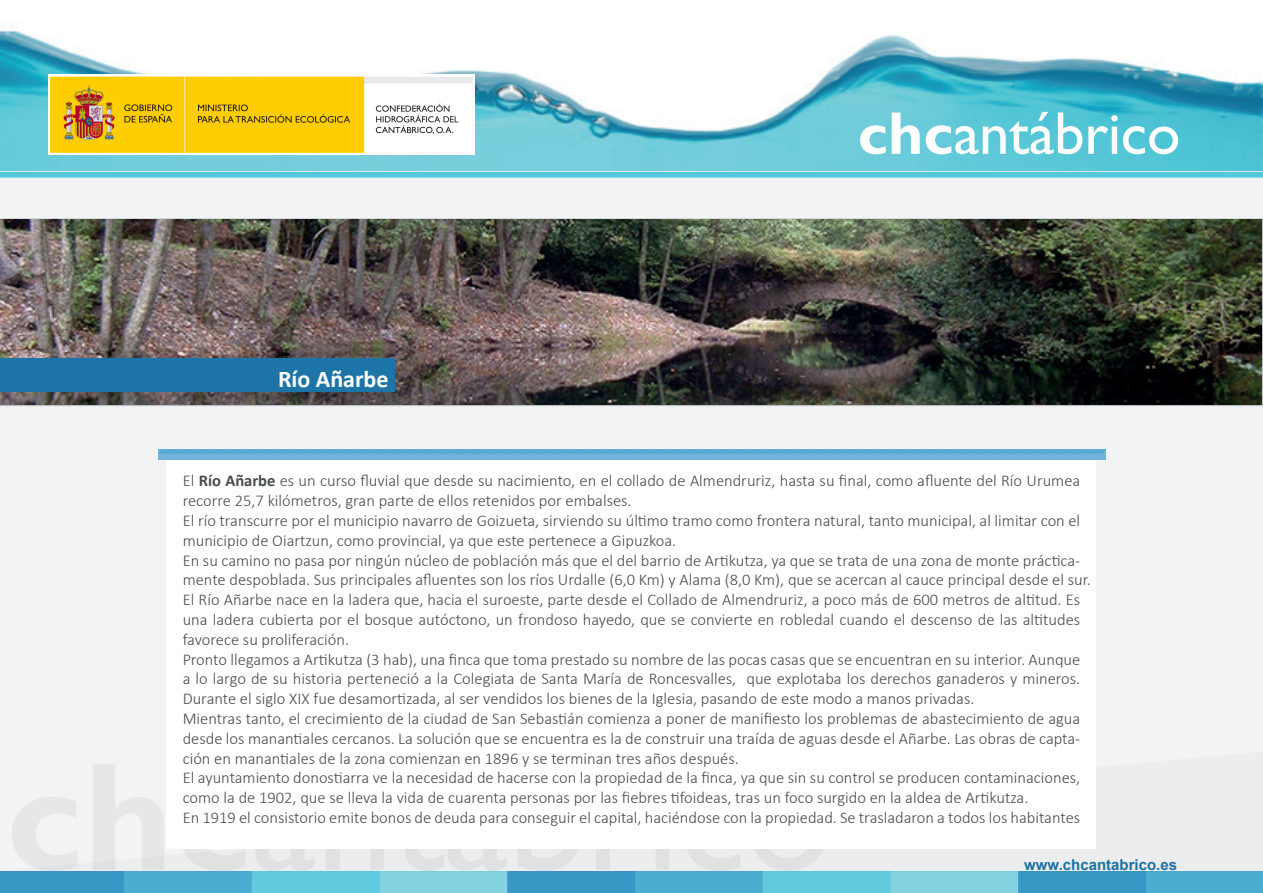
<style>
.page{position:relative;width:1263px;height:893px;background:#f2f3f4}
.page>*{position:absolute;margin:0;border:0;box-sizing:border-box;transform-origin:0 0}
.t1{font:700 24px "Calibri";color:#fff}
.t2{font:300 16.5px/19.8px "Calibri";color:#474b4c}
.t3{font:700 15px "Arial";color:#1d75a7}
.s1{font-weight:700}
</style>
<div class="page">
<div style="left:0;top:172px;width:1263px;height:6px;border:2px solid #53c7db"></div>
<img style="left:0;top:0;width:1263px;height:170px">
<svg style="left:860px;top:125px;width:26px;height:29px"></svg>
<svg style="left:892px;top:113px;width:28px;height:41px"></svg>
<svg style="left:926px;top:112px;width:156px;height:42px"></svg>
<svg style="left:1088px;top:115px;width:90px;height:39px"></svg>
<div style="left:124px;top:872px;width:129px;height:21px;background:#4badd0"></div>
<div style="left:252px;top:872px;width:129px;height:21px;background:#62cade"></div>
<div style="left:380px;top:872px;width:129px;height:21px;background:#82d2df"></div>
<div style="left:507px;top:872px;width:129px;height:21px;background:#3997c5"></div>
<div style="left:635px;top:872px;width:129px;height:21px;background:#4badd0"></div>
<div style="left:763px;top:872px;width:129px;height:21px;background:#62cade"></div>
<div style="left:890px;top:872px;width:130px;height:21px;background:#82d2df"></div>
<div style="left:1018px;top:872px;width:129px;height:21px;background:#3997c5"></div>
<div style="left:1146px;top:873px;width:117px;height:20px;background:#4badd0"></div>
<svg style="left:1px;top:873px;width:163px;height:20px"></svg>
<svg style="left:0;top:751px;width:1263px;height:122px"></svg>
<div style="left:167px;top:458px;width:929px;height:391px;background:#fff"></div>
<div style="left:158px;top:449px;width:947px;height:11px;background:#72b5db"></div>
<svg style="left:159px;top:449px;width:946px;height:5px"></svg>
<svg style="left:0;top:218px;width:1263px;height:188px;background:#888a86"></svg>
<img style="left:0;top:220px;width:1262px;height:184px">
<div style="left:0;top:359px;width:394px;height:33px;background:#1d75a7"></div>
<img style="left:48px;top:74px;width:426px;height:80px">
<h1 class="t1" style="left:278px;top:364px;width:112px">Río Añarbe</h1>
<p class="t2" style="left:183px;top:471px;width:909px">El <span class="s1">Río Añarbe</span> es un curso fluvial que desde su nacimiento, en el collado de Almendruriz, hasta su final, como afluente del Río Urumea recorre 25,7 kilómetros, gran parte de ellos retenidos por embalses.<br>El río transcurre por el municipio navarro de Goizueta, sirviendo su último tramo como frontera natural, tanto municipal, al limitar con el municipio de Oiartzun, como provincial, ya que este pertenece a Gipuzkoa.<br>En su camino no pasa por ningún núcleo de población más que el del barrio de Artikutza, ya que se trata de una zona de monte práctica&shy;mente despoblada. Sus principales afluentes son los ríos Urdalle (6,0 Km) y Alama (8,0 Km), que se acercan al cauce principal desde el sur.<br>El Río Añarbe nace en la ladera que, hacia el suroeste, parte desde el Collado de Almendruriz, a poco más de 600 metros de altitud. Es una ladera cubierta por el bosque autóctono, un frondoso hayedo, que se convierte en robledal cuando el descenso de las altitudes favorece su proliferación.<br>Pronto llegamos a Artikutza (3 hab), una finca que toma prestado su nombre de las pocas casas que se encuentran en su interior. Aunque a lo largo de su historia perteneció a la Colegiata de Santa María de Roncesvalles, que explotaba los derechos ganaderos y mineros.<br>Durante el siglo XIX fue desamortizada, al ser vendidos los bienes de la Iglesia, pasando de este modo a manos privadas.<br>Mientras tanto, el crecimiento de la ciudad de San Sebastián comienza a poner de manifiesto los problemas de abastecimiento de agua desde los manantiales cercanos. La solución que se encuentra es la de construir una traída de aguas desde el Añarbe. Las obras de capta&shy;ción en manantiales de la zona comienzan en 1896 y se terminan tres años después.<br>El ayuntamiento donostiarra ve la necesidad de hacerse con la propiedad de la finca, ya que sin su control se producen contaminaciones, como la de 1902, que se lleva la vida de cuarenta personas por las fiebres tifoideas, tras un foco surgido en la aldea de Artikutza.<br>En 1919 el consistorio emite bonos de deuda para conseguir el capital, haciéndose con la propiedad. Se trasladaron a todos los habitantes</p>
<p class="t3" style="left:1024px;top:855px;width:154px">www.chcantabrico.es</p>
</div>
